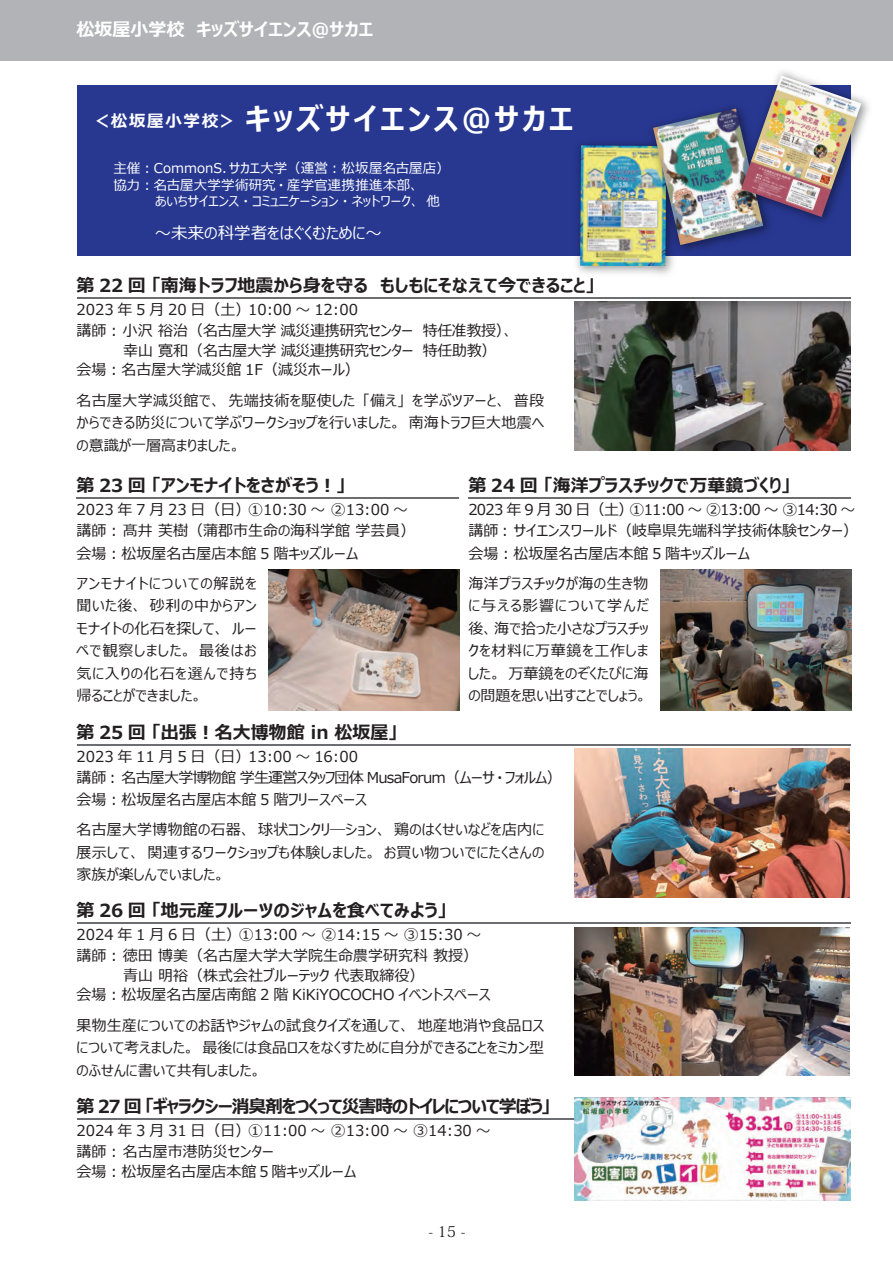
<style>
.page{position:relative;width:893px;height:1263px;background:#fff}
.page>*{position:absolute;margin:0;border:0;box-sizing:border-box;transform-origin:0 0}
.t1{font:700 30px "Meiryo UI";letter-spacing:.1em;color:#fff}
.t2{font:700 18px "Meiryo UI";color:#231f20}
.t3{font:700 18px "Meiryo UI";letter-spacing:-.075em;color:#231f20}
.t4{font:700 18px "Meiryo UI";color:#fff}
.t5{font:16.5px "Meiryo UI";color:#fff}
.t6{font:700 16.5px "Meiryo UI";letter-spacing:.1em;color:#fff}
.t7{font:15px/22.5px "Meiryo UI";color:#231f20;text-align:justify}
.t8{font:15px/22.5px "Meiryo UI";letter-spacing:-.05em;color:#231f20}
.t9{font:15px "Meiryo UI";letter-spacing:-.025em;color:#231f20}
.t10{font:15px "Koz Min Pro";color:#231f20}
.t11{font:13.5px/16.5px "Meiryo UI";color:#fff}
</style>
<div class="page">
<div style="left:0;top:0;width:893px;height:60px;background:#b2b3b7"></div>
<hr style="left:77px;top:298px;width:773px;height:1px;background:#6c6d70">
<img style="left:574px;top:302px;width:276px;height:149px">
<hr style="left:77px;top:744px;width:773px;height:1px;background:#6c6d70">
<img style="left:574px;top:748px;width:275px;height:149px">
<hr style="left:77px;top:923px;width:773px;height:1px;background:#6c6d70">
<img style="left:574px;top:927px;width:275px;height:149px">
<hr style="left:77px;top:1118px;width:773px;height:1px;background:#6c6d70">
<img style="left:574px;top:1097px;width:276px;height:104px">
<hr style="left:77px;top:497px;width:382px;height:2px;background:#6c6d70">
<img style="left:269px;top:570px;width:191px;height:140px">
<hr style="left:468px;top:497px;width:383px;height:2px;background:#6c6d70">
<img style="left:660px;top:570px;width:192px;height:140px">
<div style="left:77px;top:85px;width:773px;height:170px;background:#283891"></div>
<img style="left:568px;top:142px;width:105px;height:133px">
<img style="left:580px;top:145px;width:86px;height:121px">
<img style="left:642px;top:107px;width:136px;height:153px">
<img style="left:653px;top:109px;width:110px;height:136px">
<img style="left:730px;top:71px;width:139px;height:161px">
<img style="left:741px;top:75px;width:120px;height:142px">
<p class="t4" style="left:76px;top:17px;width:298px">松坂屋小学校　キッズサイエンス＠サカエ</p>
<p class="t6" style="left:93px;top:109px;width:145px">＜松坂屋小学校＞</p>
<h1 class="t1" style="left:246px;top:97px;width:329px">キッズサイエンス＠サカエ</h1>
<p class="t11" style="left:113px;top:161px;width:338px">主催︓CommonS. サカエ大学（運営︓松坂屋名古屋店）協力︓名古屋大学学術研究・産学官連携推進本部、</p>
<p class="t11" style="left:155px;top:194px;width:286px">あいちサイエンス・コミュニケーション・ネットワーク、他</p>
<p class="t5" style="left:155px;top:222px;width:229px">～未来の科学者をはぐくむために～</p>
<p class="t2" style="left:77px;top:273px;width:520px">第 22 回 「南海トラフ地震から身を守る　もしもにそなえて今できること」</p>
<p class="t7" style="left:77px;top:299px;width:283px">2023 年 5 月 20 日（土）10:00 ～ 12:00</p>
<p class="t9" style="left:77px;top:320px;width:438px">講師︓ 小沢 裕治（名古屋大学 減災連携研究センター　特任准教授）、</p>
<p class="t9" style="left:123px;top:340px;width:375px">幸山 寛和（名古屋大学 減災連携研究センター　特任助教）</p>
<p class="t7" style="left:77px;top:359px;width:285px">会場︓名古屋大学減災館 1F（減災ホール）</p>
<p class="t7" style="left:77px;top:390px;width:469px">名古屋大学減災館で、先端技術を駆使した「備え」を学ぶツアーと、普段からできる防災について学ぶワークショップを行いました。南海トラフ巨大地震への意識が一層高まりました。</p>
<p class="t2" style="left:77px;top:473px;width:270px">第 23 回 「アンモナイトをさがそう︕」</p>
<p class="t7" style="left:77px;top:499px;width:333px">2023 年 7 月 23 日（日）①10:30 ～ ②13:00 ～</p>
<p class="t7" style="left:77px;top:520px;width:340px">講師︓ 髙井 芙樹（蒲郡市生命の海科学館 学芸員）会場︓松坂屋名古屋店本館 5 階キッズルーム</p>
<p class="t7" style="left:77px;top:573px;width:182px">アンモナイトについての解説を聞いた後、砂利の中からアンモナイトの化石を探して、ルーペで観察しました。最後はお気に入りの化石を選んで持ち帰ることができました。</p>
<p class="t2" style="left:77px;top:719px;width:323px">第 25 回 「出張︕名大博物館 in 松坂屋」</p>
<p class="t7" style="left:77px;top:746px;width:283px">2023 年 11 月 5 日（日）13:00 ～ 16:00</p>
<p class="t2" style="left:468px;top:473px;width:324px">第 24 回 「海洋プラスチックで万華鏡づくり」</p>
<p class="t8" style="left:468px;top:499px;width:389px">2023 年 9 月 30 日（土）①11:00 ～ ②13:00 ～ ③14:30 ～</p>
<p class="t7" style="left:468px;top:520px;width:391px">講師︓ サイエンスワールド（岐阜県先端科学技術体験センター）会場︓松坂屋名古屋店本館 5 階キッズルーム</p>
<p class="t7" style="left:468px;top:573px;width:182px">海洋プラスチックが海の生き物に与える影響について学んだ後、海で拾った小さなプラスチックを材料に万華鏡を工作しました。万華鏡をのぞくたびに海の問題を思い出すことでしょう。</p>
<p class="t8" style="left:77px;top:767px;width:487px">講師︓名古屋大学博物館 学生運営スタッフ団体 MusaForum（ムーサ・フォルム）会場︓松坂屋名古屋店本館 5 階フリースペース</p>
<p class="t7" style="left:77px;top:819px;width:469px">名古屋大学博物館の石器、球状コンクリ―ション、鶏のはくせいなどを店内に展示して、関連するワークショップも体験しました。お買い物ついでにたくさんの家族が楽しんでいました。</p>
<p class="t2" style="left:77px;top:898px;width:372px">第 26 回 「地元産フルーツのジャムを食べてみよう」</p>
<p class="t7" style="left:77px;top:924px;width:406px">2024 年 1 月 6 日（土）①13:00 ～ ②14:15 ～ ③15:30 ～</p>
<p class="t7" style="left:77px;top:945px;width:403px">講師︓ 徳田 博美（名古屋大学大学院生命農学研究科 教授）</p>
<p class="t7" style="left:123px;top:965px;width:303px">青山 明裕（株式会社ブルーテック 代表取締役）</p>
<p class="t7" style="left:77px;top:984px;width:416px">会場︓松坂屋名古屋店南館 2 階 KiKiYOCOCHO イベントスペース</p>
<p class="t7" style="left:77px;top:1015px;width:469px">果物生産についてのお話やジャムの試食クイズを通して、地産地消や食品ロスについて考えました。最後には食品ロスをなくすために自分ができることをミカン型のふせんに書いて共有しました。</p>
<p class="t3" style="left:77px;top:1094px;width:475px">第 27 回 「ギャラクシー消臭剤をつくって災害時のトイレについて学ぼう」</p>
<p class="t7" style="left:77px;top:1120px;width:416px">2024 年 3 月 31 日（日）①11:00 ～ ②13:00 ～ ③14:30 ～</p>
<p class="t7" style="left:77px;top:1143px;width:281px;line-height:19.5px">講師︓ 名古屋市港防災センター<br>会場︓松坂屋名古屋店本館５階キッズルーム</p>
<p class="t10" style="left:428px;top:1221px;width:38px">- 15 -</p>
</div>
